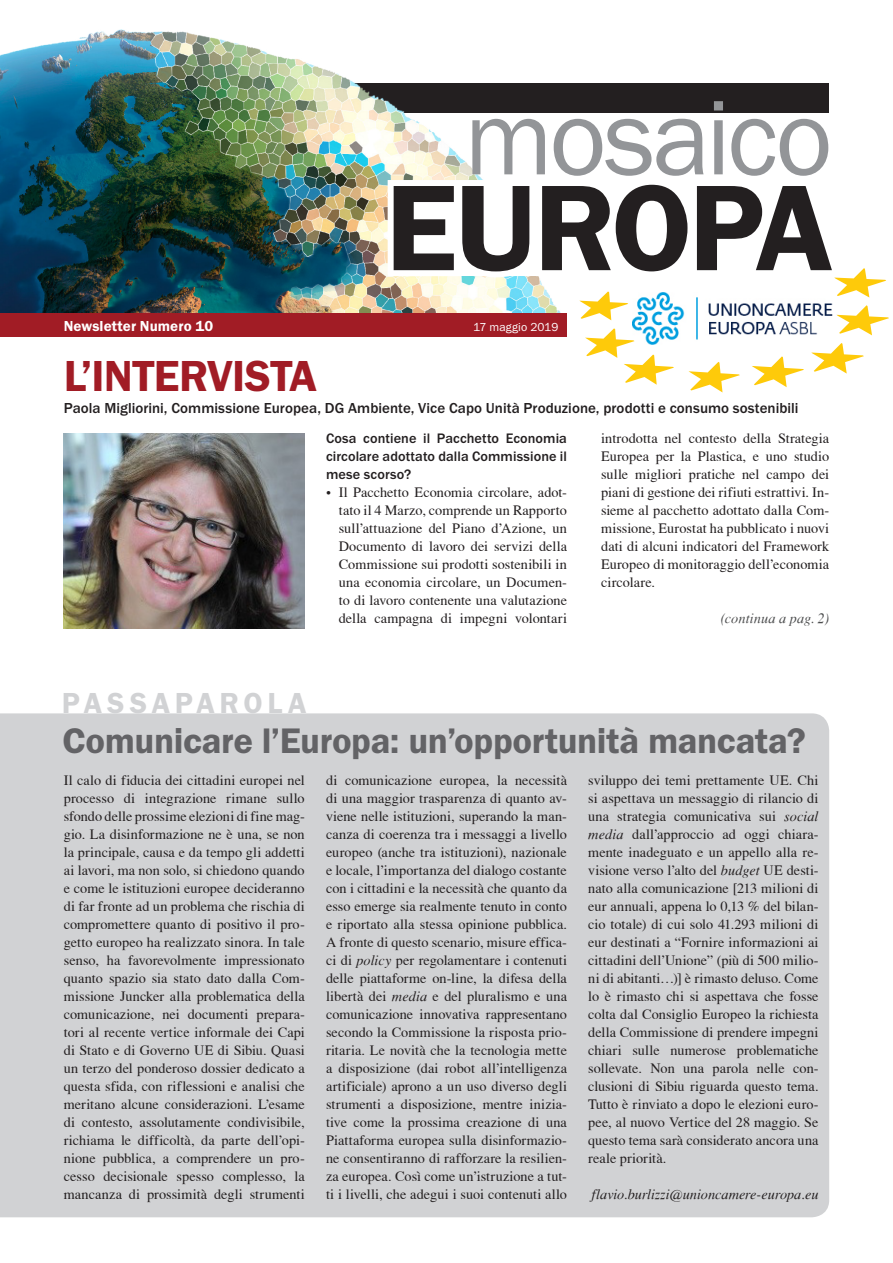
<style>
.page{position:relative;width:893px;height:1263px;background:#fff}
.page>*{position:absolute;margin:0;border:0;box-sizing:border-box;transform-origin:0 0}
.t1{font:600 126.15px "Franklin Gothic Itc T";letter-spacing:-.025em;color:#231f20}
.t2{font:109.65px "Franklin Gothic Itc T";letter-spacing:-.03em;color:#939598}
.Titel_30{font:600 45px "Franklin Gothic Itc T";letter-spacing:-.015em;color:#a11c25}
.Titel_20{font:600 36.75px "Franklin Gothic Itc T";letter-spacing:-.01em;color:#636366}
.t3{font:600 30px "Franklin Gothic Itc T";letter-spacing:.16em;color:#d1d2d4}
.Untertitel{font:500 15px "Franklin Gothic Itc T";letter-spacing:.005em;color:#231f20}
.t4{font:600 15px "Franklin Gothic Itc T";letter-spacing:.005em;color:#fff}
.Grundschrift{font:14.25px/18px "T Acc LAD";letter-spacing:.005em;color:#231f20;text-align:justify}
.Interveiw_Frage{font:500 14.25px/18px "Franklin Gothic Itc T";letter-spacing:.005em;color:#231f20;text-align:justify}
.Grundschrift-2{font:14.25px "T Acc LAD Italic";letter-spacing:-.005em;color:#231f20}
.Autor{font:14.25px "T Acc LAD Italic";letter-spacing:.01em;color:#4b4c4d}
.t5{font:12px "Franklin Gothic Itc T";letter-spacing:.005em;color:#fff}
.s1{font-family:"T Acc LAD Italic"}
</style>
<div class="page">
<img style="left:64px;top:433px;width:241px;height:196px">
<div style="left:0;top:713px;width:829px;height:504px;background:#d1d2d4"></div>
<div style="left:64px;top:83px;width:765px;height:29px;background:#231f20"></div>
<img style="left:0;top:30px;width:561px;height:283px">
<div style="left:0;top:313px;width:567px;height:23px;background:#a11c25"></div>
<svg style="left:382px;top:166px;width:507px;height:226px"></svg>
<p class="t2" style="left:464px;top:74px;width:370px">mosaico</p>
<p class="t1" style="left:385px;top:155px;width:449px">EUROPA</p>
<p class="t4" style="left:64px;top:317px;width:151px">Newsletter Numero 10</p>
<p class="t5" style="left:473px;top:319px;width:87px">17 maggio 2019</p>
<p class="Titel_30" style="left:64px;top:350px;width:255px">L’INTERVISTA</p>
<p class="Untertitel" style="left:64px;top:399px;width:736px">Paola Migliorini, Commissione Europea, DG Ambiente, Vice Capo Unità Produzione, prodotti e consumo sostenibili</p>
<p class="Interveiw_Frage" style="left:326px;top:429px;width:242px">Cosa contiene il Pacchetto Economia circolare adottato dalla Commissione il mese scorso?</p>
<p class="Grundschrift" style="left:339px;top:483px;width:230px;text-indent:-13px">• Il Pacchetto Economia circolare, adot&shy;tato il 4 Marzo, comprende un Rapporto sull’attuazione del Piano d’Azione, un Documento di lavoro dei servizi della Commissione sui prodotti sostenibili in una economia circolare, un Documen&shy;to di lavoro contenente una valutazione della campagna di impegni volontari</p>
<p class="t3" style="left:62px;top:686px;width:246px">PASSAPAROLA</p>
<p class="Grundschrift" style="left:601px;top:429px;width:230px">introdotta nel contesto della Strategia Europea per la Plastica, e uno studio sulle migliori pratiche nel campo dei piani di gestione dei rifiuti estrattivi. In&shy;sieme al pacchetto adottato dalla Com&shy;missione, Eurostat ha pubblicato i nuovi dati di alcuni indicatori del Framework Europeo di monitoraggio dell’economia circolare.</p>
<p class="Autor" style="left:721px;top:610px;width:110px">(continua a pag. 2)</p>
<p class="Titel_20" style="left:63px;top:719px;width:745px">Comunicare l’Europa: un’opportunità mancata?</p>
<p class="Grundschrift" style="left:326px;top:771px;width:242px">di comunicazione europea, la necessità di una maggior trasparenza di quanto av&shy;viene nelle istituzioni, superando la man&shy;canza di coerenza tra i messaggi a livello europeo (anche tra istituzioni), nazionale e locale, l’importanza del dialogo costante con i cittadini e la necessità che quanto da esso emerge sia realmente tenuto in conto e riportato alla stessa opinione pubblica.<br>A fronte di questo scenario, misure effica&shy;ci di <span class="s1">policy</span> per regolamentare i contenuti delle piattaforme on-line, la difesa della libertà dei <span class="s1">media</span> e del pluralismo e una comunicazione innovativa rappresentano secondo la Commissione la risposta prio&shy;ritaria. Le novità che la tecnologia mette a disposizione (dai robot all’intelligenza artificiale) aprono a un uso diverso degli strumenti a disposizione, mentre inizia&shy;tive come la prossima creazione di una Piattaforma europea sulla disinformazio&shy;ne consentiranno di rafforzare la resilien&shy;za europea. Così come un’istruzione a tut&shy;ti i livelli, che adegui i suoi contenuti allo</p>
<p class="Grundschrift" style="left:588px;top:771px;width:232px">sviluppo dei temi prettamente UE. Chi si aspettava un messaggio di rilancio di una strategia comunicativa sui <span class="s1">social media</span> dall’approccio ad oggi chiara&shy;mente inadeguato e un appello alla re&shy;visione verso l’alto del <span class="s1">budget</span> UE desti&shy;nato alla comunicazione [213 milioni di eur annuali, appena lo 0,13 % del bilan&shy;cio totale) di cui solo 41.293 milioni di eur destinati a “Fornire informazioni ai cittadini dell’Unione” (più di 500 milio&shy;ni di abitanti…)] è rimasto deluso. Come lo è rimasto chi si aspettava che fosse colta dal Consiglio Europeo la richiesta della Commissione di prendere impegni chiari sulle numerose problematiche sollevate. Non una parola nelle con&shy;clusioni di Sibiu riguarda questo tema.<br>Tutto è rinviato a dopo le elezioni euro&shy;pee, al nuovo Vertice del 28 maggio. Se questo tema sarà considerato ancora una reale priorità.</p>
<p class="Grundschrift" style="left:64px;top:771px;width:242px">Il calo di fiducia dei cittadini europei nel processo di integrazione rimane sullo sfondo delle prossime elezioni di fine mag&shy;gio. La disinformazione ne è una, se non la principale, causa e da tempo gli addetti ai lavori, ma non solo, si chiedono quando e come le istituzioni europee decideranno di far fronte ad un problema che rischia di compromettere quanto di positivo il pro&shy;getto europeo ha realizzato sinora. In tale senso, ha favorevolmente impressionato quanto spazio sia stato dato dalla Com&shy;missione Juncker alla problematica della comunicazione, nei documenti prepara&shy;tori al recente vertice informale dei Capi di Stato e di Governo UE di Sibiu. Quasi un terzo del ponderoso dossier dedicato a questa sfida, con riflessioni e analisi che meritano alcune considerazioni. L’esame di contesto, assolutamente condivisibile, richiama le difficoltà, da parte dell’opi&shy;nione pubblica, a comprendere un pro&shy;cesso decisionale spesso complesso, la mancanza di prossimità degli strumenti</p>
<p class="Grundschrift-2" style="left:592px;top:1186px;width:228px">flavio.burlizzi@unioncamere-europa.eu</p>
</div>
